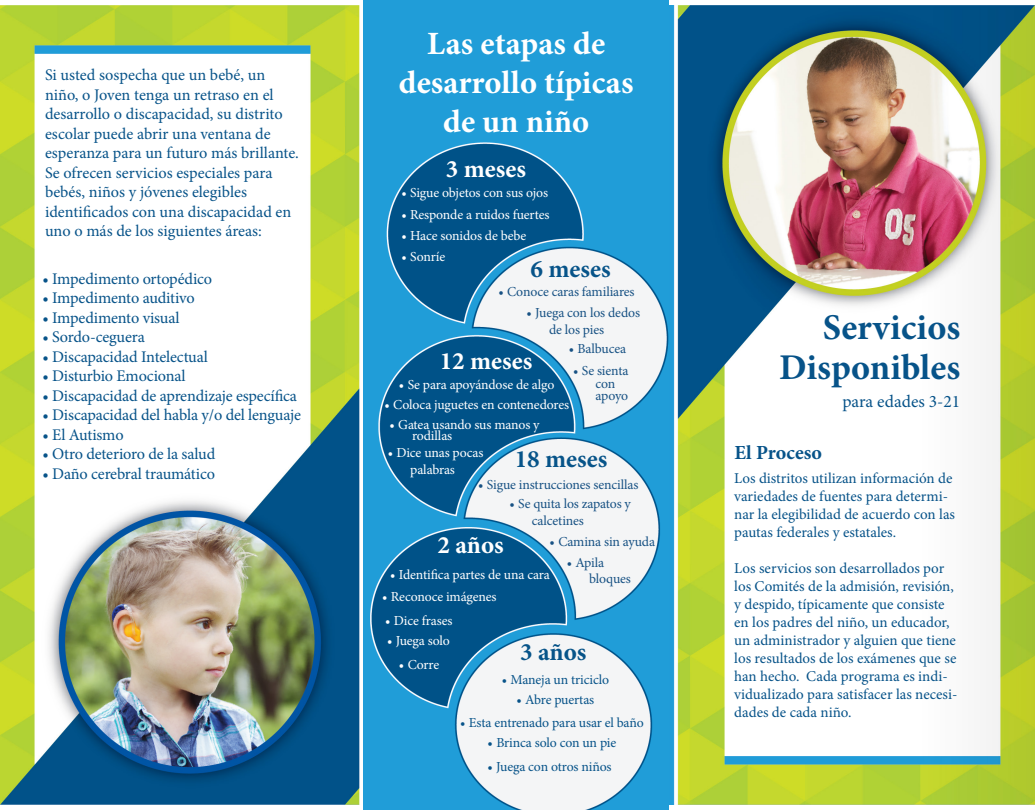
<style>
.page{position:relative;width:1035px;height:810px;background:#fff}
.page>*{position:absolute;margin:0;border:0;box-sizing:border-box;transform-origin:0 0}
.t1{font:700 36.25px/40px "Minion Pro";color:#075389;text-align:right}
.t2{font:700 32.5px/39px "Minion Pro";color:#fff;text-align:center}
.t3{font:700 25px "Minion Pro";color:#fff}
.t4{font:700 25px "Minion Pro";color:#075489}
.t5{font:700 20px "Minion Pro";letter-spacing:.005em;color:#075389}
.t6{font:17.5px "Minion Pro";color:#075389}
.t7{font:16.25px/19.5px "Minion Pro";letter-spacing:-.005em;color:#075389}
.t8{font:15px/18px "Minion Pro";color:#075389}
.t9{font:13.75px/16.5px "Minion Pro";letter-spacing:-.01em;color:#fff;text-align:center}
.t10{font:13.75px/16.5px "Minion Pro";letter-spacing:-.01em;color:#185284}
.t11{font:13.75px "Minion Pro";letter-spacing:-.01em;color:#075389}
</style>
<div class="page">
<img style="left:0;top:6px;width:1035px;height:798px">
<img style="left:364px;top:0;width:305px;height:810px">
<p class="t7" style="left:45px;top:65px;width:256px">Si usted sospecha que un bebé, un niño, o Joven tenga un retraso en el desarrollo o discapacidad, su distrito escolar puede abrir una ventana de esperanza para un futuro más brillante.<br>Se ofrecen servicios especiales para bebés, niños y jóvenes elegibles identificados con una discapacidad en uno o más de los siguientes áreas:</p>
<p class="t7" style="left:42px;top:269px;width:171px">• Impedimento ortopédico</p>
<p class="t7" style="left:42px;top:288px;width:154px">• Impedimento auditivo</p>
<p class="t7" style="left:42px;top:308px;width:139px">• Impedimento visual</p>
<p class="t7" style="left:42px;top:327px;width:104px">• Sordo-ceguera</p>
<p class="t7" style="left:42px;top:347px;width:167px">• Discapacidad Intelectual</p>
<p class="t7" style="left:42px;top:366px;width:145px">• Disturbio Emocional</p>
<p class="t7" style="left:42px;top:386px;width:256px">• Discapacidad de aprendizaje específica</p>
<p class="t7" style="left:42px;top:405px;width:260px">• Discapacidad del habla y/o del lenguaje</p>
<p class="t7" style="left:42px;top:425px;width:83px">• El Autismo</p>
<p class="t7" style="left:42px;top:444px;width:174px">• Otro deterioro de la salud</p>
<p class="t7" style="left:42px;top:464px;width:174px">• Daño cerebral traumático</p>
<p class="t2" style="left:399px;top:24px;width:236px">Las etapas de desarrollo típicas de un niño</p>
<p class="t3" style="left:446px;top:151px;width:82px">3 meses</p>
<p class="t9" style="left:401px;top:185px;width:148px">• Sigue objetos con sus ojos</p>
<p class="t9" style="left:401px;top:206px;width:150px">• Responde a ruidos fuertes</p>
<p class="t9" style="left:401px;top:227px;width:126px">• Hace sonidos de bebe</p>
<p class="t9" style="left:401px;top:249px;width:45px">• Sonríe</p>
<p class="t4" style="left:531px;top:251px;width:82px">6 meses</p>
<p class="t10" style="left:498px;top:284px;width:138px">• Conoce caras familiares</p>
<p class="t10" style="left:549px;top:304px;width:93px;text-indent:-22px">• Juega con los dedos de los pies</p>
<p class="t10" style="left:569px;top:340px;width:59px">• Balbucea</p>
<p class="t10" style="left:596px;top:365px;width:34px;line-height:12.5px;text-indent:-22px">• Se sienta con apoyo</p>
<p class="t3" style="left:440px;top:344px;width:94px">12 meses</p>
<p class="t9" style="left:399px;top:376px;width:157px">• Se para apoyándose de algo</p>
<p class="t9" style="left:385px;top:397px;width:186px">• Coloca juguetes en contenedores</p>
<p class="t9" style="left:388px;top:445px;width:97px">• Dice unas pocas palabras</p>
<p class="t9" style="left:412px;top:419px;width:129px;line-height:11.2px;text-align:left;text-indent:-22px">• Gatea usando sus manos y rodillas</p>
<p class="t4" style="left:515px;top:442px;width:94px">18 meses</p>
<p class="t10" style="left:478px;top:477px;width:162px">• Sigue instrucciones sencillas</p>
<p class="t10" style="left:532px;top:496px;width:101px;text-indent:-22px">• Se quita los zapatos y calcetines</p>
<p class="t10" style="left:550px;top:533px;width:107px">• Camina sin ayuda</p>
<p class="t10" style="left:589px;top:554px;width:43px;text-indent:-22px">• Apila bloques</p>
<p class="t3" style="left:438px;top:527px;width:68px">2 años</p>
<p class="t9" style="left:390px;top:567px;width:161px">• Identifica partes de una cara</p>
<p class="t9" style="left:382px;top:589px;width:116px">• Reconoce imágenes</p>
<p class="t9" style="left:387px;top:632px;width:64px">• Juega solo</p>
<p class="t9" style="left:385px;top:612px;width:69px">• Dice frases</p>
<p class="t9" style="left:399px;top:656px;width:42px">• Corre</p>
<p class="t4" style="left:520px;top:634px;width:68px">3 años</p>
<p class="t11" style="left:502px;top:670px;width:109px">• Maneja un triciclo</p>
<p class="t11" style="left:517px;top:690px;width:79px">• Abre puertas</p>
<p class="t11" style="left:488px;top:733px;width:130px">• Brinca solo con un pie</p>
<p class="t11" style="left:460px;top:713px;width:185px">• Esta entrenado para usar el baño</p>
<p class="t11" style="left:488px;top:757px;width:126px">• Juega con otros niños</p>
<p class="t1" style="left:779px;top:307px;width:183px">Servicios<br>Disponibles</p>
<p class="t6" style="left:842px;top:389px;width:119px">para edades 3-21</p>
<p class="t5" style="left:734px;top:439px;width:89px">El Proceso</p>
<p class="t8" style="left:734px;top:469px;width:222px">Los distritos utilizan información de variedades de fuentes para determi&shy;nar la elegibilidad de acuerdo con las pautas federales y estatales.</p>
<p class="t8" style="left:734px;top:559px;width:225px">Los servicios son desarrollados por los Comités de la admisión, revisión, y despido, típicamente que consiste en los padres del niño, un educador, un administrador y alguien que tiene los resultados de los exámenes que se han hecho. Cada programa es indi&shy;vidualizado para satisfacer las necesi&shy;dades de cada niño.</p>
</div>
